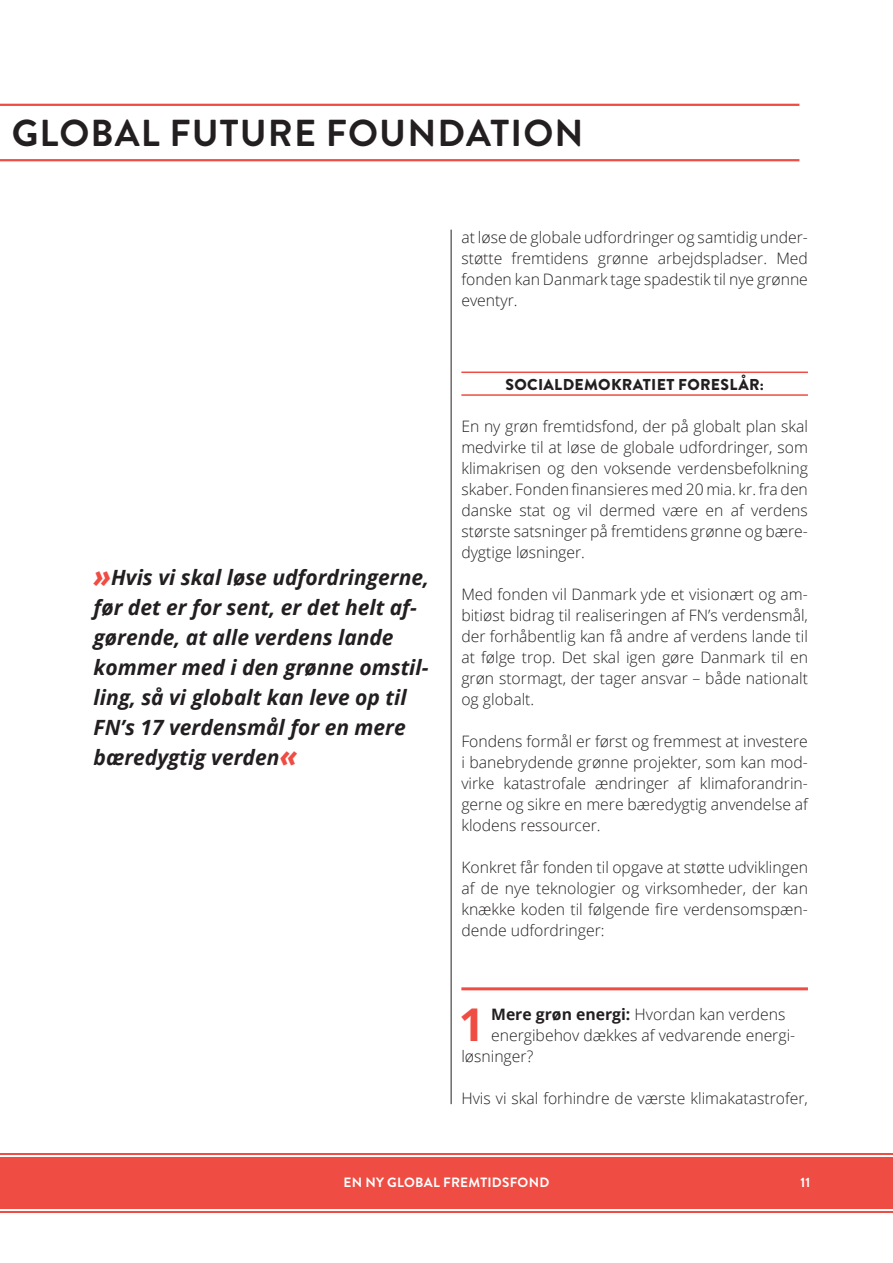
<style>
.page{position:relative;width:893px;height:1263px;background:#fff}
.page>*{position:absolute;margin:0;border:0;box-sizing:border-box;transform-origin:0 0}
.t1{font:700 45.15px "Open Sans";color:#ef4d44}
.t2{font:700 37.5px "Brandon Grotesque";letter-spacing:.03em;color:#231f20}
.t3{font:italic 700 21px/30px "Open Sans";color:#231f20}
.t4{font:300 15.75px/21px "Open Sans";color:#231f20;text-align:justify}
.t5{font:900 15.75px "Brandon Grotesque";letter-spacing:.02em;color:#231f20}
.t6{font:700 13.5px "Brandon Grotesque";color:#fff}
.s1{font-size:31.5px;color:#ef4d44}
.s2{font-weight:700}
</style>
<div class="page">
<hr style="left:461px;top:371px;width:347px;height:2px;background:#ef4d44">
<hr style="left:461px;top:394px;width:347px;height:2px;background:#ef4d44">
<hr style="left:461px;top:987px;width:347px;height:3px;background:#ef4d44">
<hr style="left:0;top:104px;width:799px;height:2px;background:#ef4d44">
<hr style="left:0;top:159px;width:799px;height:2px;background:#ef4d44">
<div style="left:0;top:1157px;width:893px;height:52px;background:#ef4d44"></div>
<hr style="left:0;top:1153px;width:893px;height:2px;background:#ef4d44">
<hr style="left:0;top:1211px;width:893px;height:2px;background:#ef4d44">
<hr style="left:451px;top:230px;width:1px;height:874px;background:#231f20">
<h2 class="t2" style="left:12px;top:107px;width:573px">GLOBAL FUTURE FOUNDATION</h2>
<h3 class="t3" style="left:94px;top:562px;width:337px"><span class="s1">»</span>Hvis vi skal løse udfordringerne, før det er for sent, er det helt af&shy;gørende, at alle verdens lande kommer med i den grønne omstil&shy;ling, så vi globalt kan leve op til<br>FN’s 17 verdensmål for en mere bæredygtig verden<span class="s1">«</span></h3>
<p class="t4" style="left:461px;top:226px;width:348px">at løse de globale udfordringer og samtidig under&shy;støtte fremtidens grønne arbejdspladser. Med fonden kan Danmark tage spadestik til nye grønne eventyr.</p>
<p class="t5" style="left:505px;top:373px;width:260px">SOCIALDEMOKRATIET FORESLÅR:</p>
<p class="t4" style="left:461px;top:415px;width:348px">En ny grøn fremtidsfond, der på globalt plan skal medvirke til at løse de globale udfordringer, som klimakrisen og den voksende verdensbefolkning skaber. Fonden finansieres med 20 mia. kr. fra den danske stat og vil dermed være en af verdens største satsninger på fremtidens grønne og bære&shy;dygtige løsninger.</p>
<p class="t4" style="left:461px;top:583px;width:348px">Med fonden vil Danmark yde et visionært og am&shy;bitiøst bidrag til realiseringen af FN’s verdensmål, der forhåbentlig kan få andre af verdens lande til at følge trop. Det skal igen gøre Danmark til en grøn stormagt, der tager ansvar – både nationalt og globalt.</p>
<p class="t4" style="left:461px;top:730px;width:348px">Fondens formål er først og fremmest at investere i banebrydende grønne projekter, som kan mod&shy;virke katastrofale ændringer af klimaforandrin&shy;gerne og sikre en mere bæredygtig anvendelse af klodens ressourcer.</p>
<p class="t4" style="left:461px;top:856px;width:348px">Konkret får fonden til opgave at støtte udviklingen af de nye teknologier og virksomheder, der kan knække koden til følgende fire verdensomspæn&shy;dende udfordringer:</p>
<h1 class="t1" style="left:459px;top:993px;width:27px">1</h1>
<p class="t4" style="left:491px;top:1003px;width:296px"><span class="s2">Mere grøn energi:</span> Hvordan kan verdens</p>
<p class="t4" style="left:491px;top:1024px;width:306px">energibehov dækkes af vedvarende energi-</p>
<p class="t4" style="left:461px;top:1045px;width:73px">løsninger?</p>
<p class="t4" style="left:461px;top:1087px;width:348px">Hvis vi skal forhindre de værste klimakatastrofer,</p>
<p class="t6" style="left:344px;top:1173px;width:54px">ENNY GLOBAL</p>
<p class="t6" style="left:443px;top:1173px;width:10px">FREMTIDSFOND</p>
<p class="t6" style="left:800px;top:1173px;width:11px">11</p>
</div>
